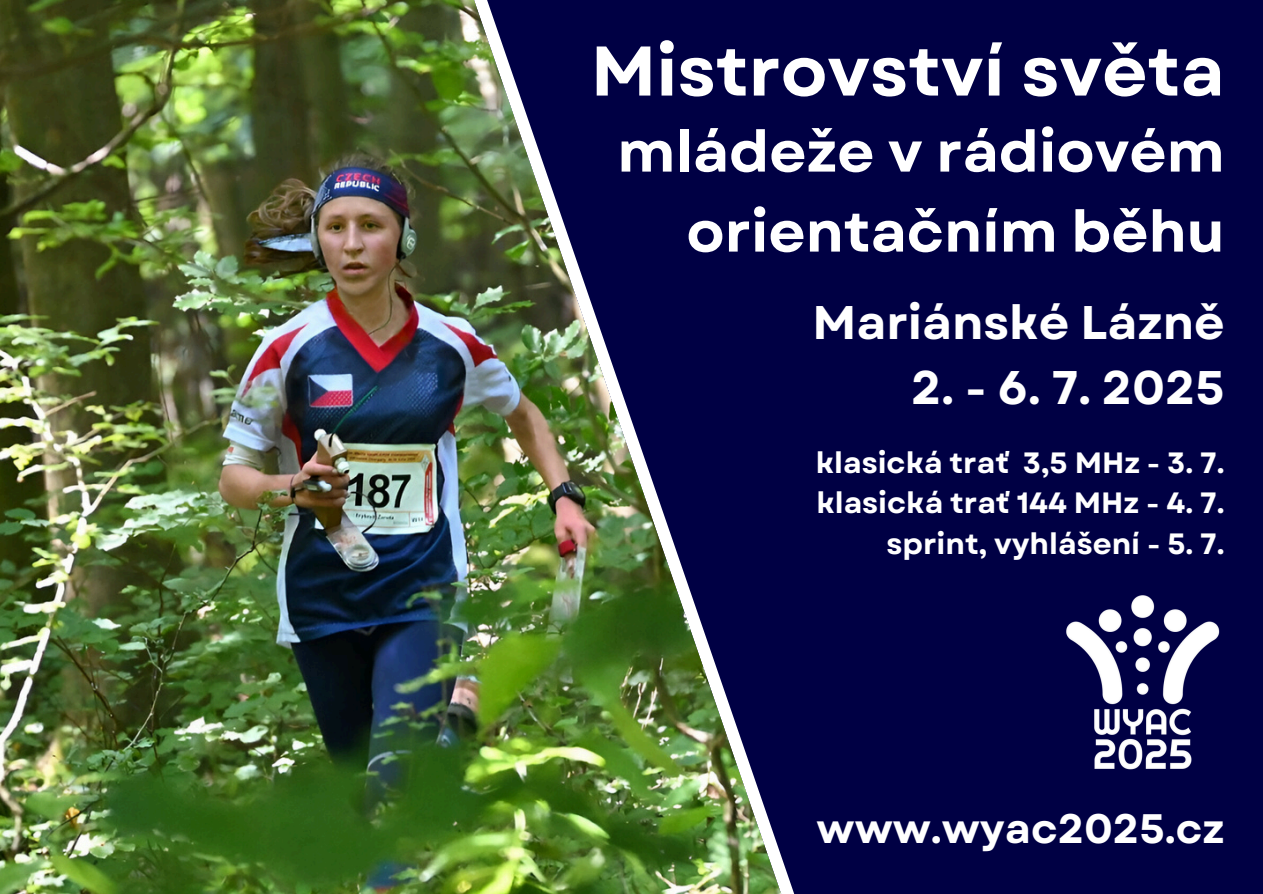
<style>
.page{position:relative;width:1263px;height:894px;background:#fff}
.page>*{position:absolute;margin:0;border:0;box-sizing:border-box;transform-origin:0 0}
.t1{font:700 70.05px "Garet";color:#fff}
.t2{font:700 57.3px/79.9px "Garet";color:#fff;text-align:right}
.t3{font:700 47.1px "Garet";color:#fff}
.t4{font:700 41.1px "Garet";color:#fff}
.t5{font:700 29.25px "Garet";color:#fff}
</style>
<div class="page">
<img style="left:0;top:0;width:438px;height:893px">
<img style="left:438px;top:0;width:825px;height:893px">
<img style="left:1060px;top:591px;width:165px;height:180px">
<p class="t1" style="left:591px;top:21px;width:635px">Mistrovství světa</p>
<p class="t2" style="left:617px;top:112px;width:609px">mládeže v rádiovém orientačním běhu</p>
<p class="t3" style="left:812px;top:288px;width:414px">Mariánské Lázně</p>
<p class="t3" style="left:911px;top:354px;width:315px">2. - 6. 7. 2025</p>
<h2 class="t5" style="left:816px;top:441px;width:410px">klasická trať 3,5 MHz - 3. 7.</h2>
<h3 class="t5" style="left:816px;top:482px;width:410px">klasická trať 144 MHz - 4. 7.</h3>
<p class="t5" style="left:886px;top:523px;width:340px">sprint, vyhlášení - 5. 7.</p>
<p class="t4" style="left:817px;top:798px;width:409px">www.wyac2025.cz</p>
</div>
